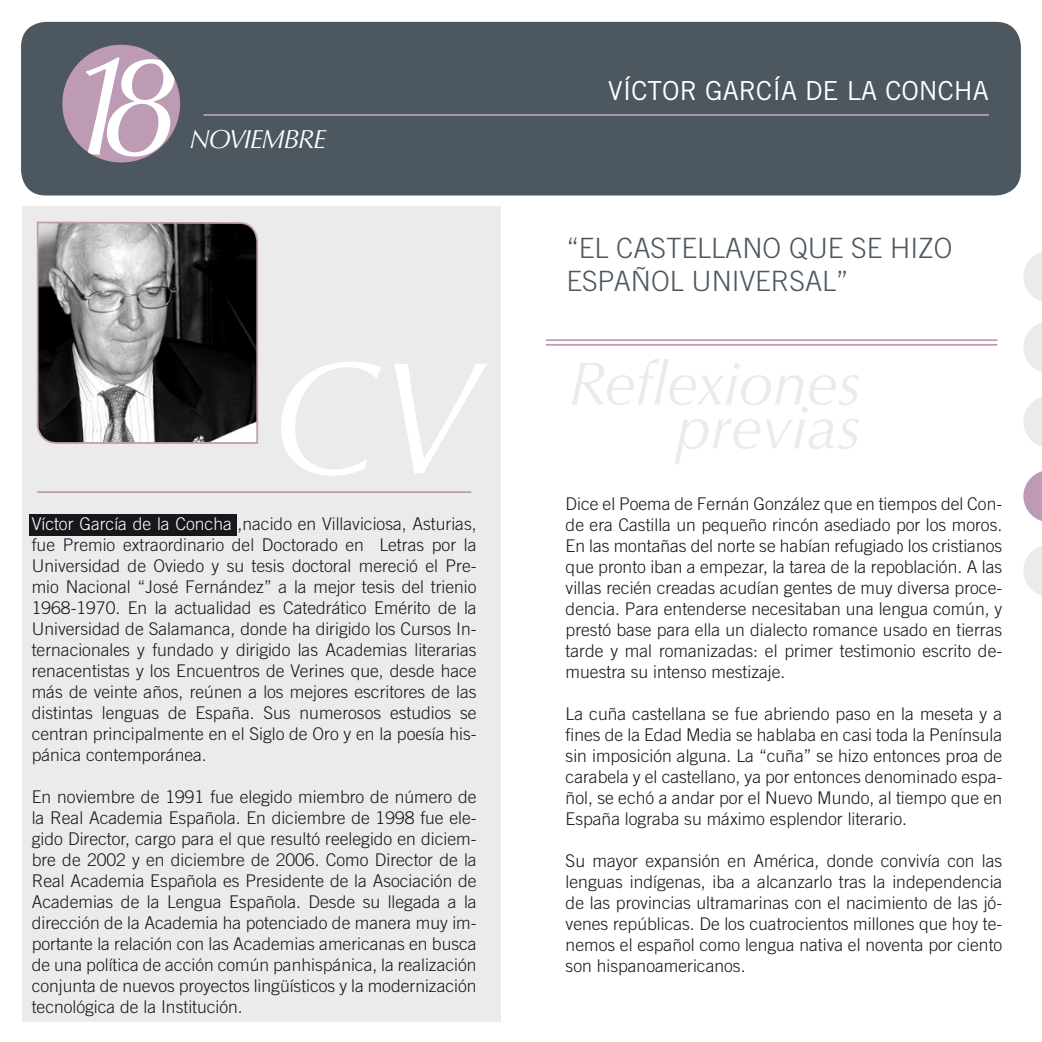
<style>
.page{position:relative;width:1042px;height:1042px;background:#fff}
.page>*{position:absolute;margin:0;border:0;box-sizing:border-box;transform-origin:0 0}
.t1{font:italic 142.8px "Optima LT Std";color:#fff}
.t2{font:300 28px "Trade Gothic LT Std";color:#4c575f}
.t3{font:26.25px "Trade Gothic LT Std";color:#fff}
.t4{font:italic 26.25px "Optima LT Std";letter-spacing:-.05em;color:#fff}
.t5{font:300 17.5px/21px "Trade Gothic LT Std";color:#1a171c;text-align:justify}
.s1{color:#fff}
</style>
<div class="page">
<div style="left:21px;top:22px;width:1000px;height:173px;background:#4c575f;border-radius:25px"></div>
<div style="left:22px;top:206px;width:479px;height:816px;background:#ebebec"></div>
<hr style="left:546px;top:339px;width:451px;height:2px;background:#bd9bb5">
<hr style="left:546px;top:344px;width:451px;height:2px;background:#bd9bb5">
<svg style="left:1023px;top:252px;width:19px;height:49px"></svg>
<svg style="left:1023px;top:322px;width:19px;height:50px"></svg>
<svg style="left:1023px;top:397px;width:19px;height:50px"></svg>
<svg style="left:1023px;top:471px;width:19px;height:50px"></svg>
<svg style="left:1023px;top:546px;width:19px;height:49px"></svg>
<hr style="left:203px;top:114px;width:786px;height:2px;background:#bd9bb5">
<hr style="left:37px;top:491px;width:434px;height:2px;background:#bd9bb5">
<div style="left:29px;top:514px;width:207px;height:22px;background:#1a171c"></div>
<div style="left:62px;top:45px;width:118px;height:117px;background:#bd9bb5;border-radius:50%"></div>
<svg style="left:36px;top:221px;width:222px;height:223px;background:#626262"></svg>
<h1 class="t1" style="left:57px;top:23px;width:124px">18</h1>
<h3 class="t4" style="left:189px;top:124px;width:138px">NOVIEMBRE</h3>
<p class="t5" style="left:32px;top:513px;width:446px"><span class="s1">Víctor García de la Concha</span> ,nacido en Villaviciosa, Asturias, fue Premio extraordinario del Doctorado en Letras por la U niversidad de Oviedo y su tesis doctoral mereció el Pre&shy;mio Nacional “José Fernández” a la mejor tesis del trienio 1968-1970. En la actualidad es Catedrático Emérito de la U niversidad de Salamanca, donde ha dirigido los Cursos In&shy;ternacionales y fundado y dirigido las Academias literarias renacentistas y los Encuentros de Verines que, desde hace más de veinte años, reúnen a los mejores escritores de las distintas lenguas de España. Sus numerosos estudios se centran principalmente en el Siglo de Oro y en la poesía his&shy;pánica contemporánea.</p>
<p class="t5" style="left:32px;top:786px;width:446px">En noviembre de 1991 fue elegido miembro de número de la Real Academia Española. En diciembre de 1998 fue ele&shy;gido Director, cargo para el que resultó reelegido en diciem&shy;bre de 2002 y en diciembre de 2006. Como Director de la Real Academia Española es Presidente de la Asociación de Academias de la Lengua Española. Desde su llegada a la dirección de la Academia ha potenciado de manera muy im&shy;portante la relación con las Academias americanas en busca de una política de acción común panhispánica, la realización conjunta de nuevos proyectos lingüísticos y la modernización tecnológica de la Institución.</p>
<h3 class="t3" style="left:608px;top:75px;width:382px">VÍCTOR GARCÍA DE LA CONCHA</h3>
<h2 class="t2" style="left:566px;top:231px;width:132px">“El castellan</h2>
<h2 class="t2" style="left:762px;top:231px;width:191px">o que se hizo</h2>
<h2 class="t2" style="left:566px;top:264px;width:17px">espa</h2>
<h2 class="t2" style="left:631px;top:264px;width:219px">ñol universal”</h2>
<p class="t5" style="left:566px;top:493px;width:438px">Dice el Poema de Fernán González que en tiempos del Con&shy;de era Castilla un pequeño rincón asediado por los moros.<br>En las montañas del norte se habían refugiado los cristianos que pronto iban a empezar, la tarea de la repoblación. A las villas recién creadas acudían gentes de muy diversa proce&shy;dencia. Para entenderse necesitaban una lengua común, y prestó base para ella un dialecto romance usado en tierras tarde y mal romanizadas: el primer testimonio escrito de&shy;muestra su intenso mestizaje.</p>
<p class="t5" style="left:566px;top:703px;width:438px">La cuña castellana se fue abriendo paso en la meseta y a fines de la Edad Media se hablaba en casi toda la Península sin imposición alguna. La “cuña” se hizo entonces proa de carabela y el castellano, ya por entonces denominado espa&shy;ñol, se echó a andar por el Nuevo Mundo, al tiempo que en España lograba su máximo esplendor literario.</p>
<p class="t5" style="left:566px;top:850px;width:438px">Su mayor expansión en América, donde convivía con las lenguas indígenas, iba a alcanzarlo tras la independencia de las provincias ultramarinas con el nacimiento de las jó&shy;venes repúblicas. De los cuatrocientos millones que hoy te&shy;nemos el español como lengua nativa el noventa por ciento son hispanoamericanos.</p>
</div>
